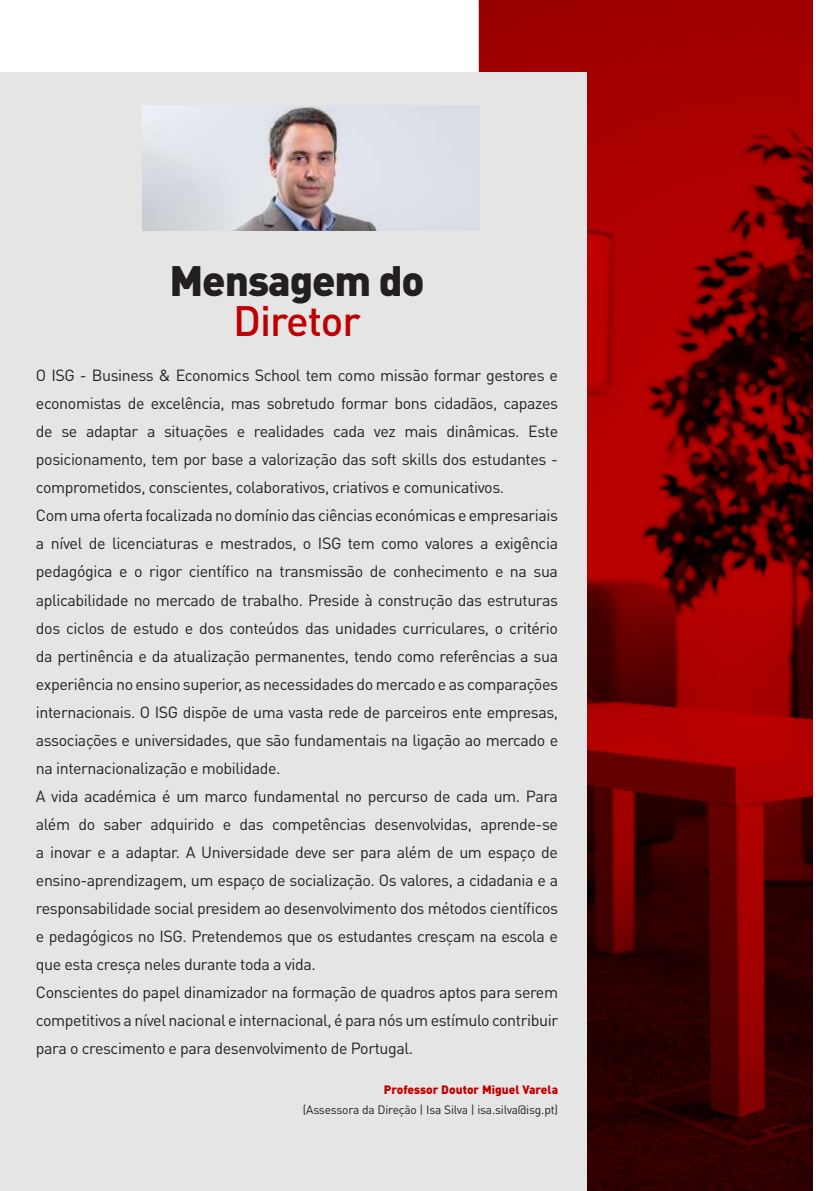
<style>
.page{position:relative;width:840px;height:1191px;background:#fff}
.page>*{position:absolute;margin:0;border:0;box-sizing:border-box;transform-origin:0 0}
.t1{font:900 42px "DIN Pro";letter-spacing:-.025em;color:#231f20}
.t2{font:500 42px "DIN Pro";letter-spacing:-.025em;color:#c00000}
.t3{font:16px/28px "DIN Pro";letter-spacing:-.025em;color:#231f20}
.t4{font:12px "DIN Pro";letter-spacing:-.015em;color:#231f20}
.t5{font:900 12px "DIN Pro";color:#c00000}
</style>
<div class="page">
<svg style="left:478px;top:0;width:334px;height:1191px;background:#740101"></svg>
<div style="left:0;top:72px;width:586px;height:1119px;background:#e5e5e5"></div>
<img style="left:142px;top:105px;width:337px;height:126px">
<h1 class="t1" style="left:169px;top:252px;width:257px">Mensagem do</h1>
<h1 class="t2" style="left:233px;top:292px;width:129px">Diretor</h1>
<p class="t3" style="left:36px;top:361px;width:523px">O ISG - Business &amp; Economics School tem como missão formar gestores e economistas de excelência, mas sobretudo formar bons cidadãos, capazes de se adaptar a situações e realidades cada vez mais dinâmicas. Este posicionamento, tem por base a valorização das soft skills dos estudantes - comprometidos, conscientes, colaborativos, criativos e comunicativos.<br>Com uma oferta focalizada no domínio das ciências económicas e empresariais a nível de licenciaturas e mestrados, o ISG tem como valores a exigência pedagógica e o rigor científico na transmissão de conhecimento e na sua aplicabilidade no mercado de trabalho. Preside à construção das estruturas dos ciclos de estudo e dos conteúdos das unidades curriculares, o critério da pertinência e da atualização permanentes, tendo como referências a sua experiência no ensino superior, as necessidades do mercado e as comparações internacionais. O ISG dispõe de uma vasta rede de parceiros ente empresas, associações e universidades, que são fundamentais na ligação ao mercado e na internacionalização e mobilidade.<br>A vida académica é um marco fundamental no percurso de cada um. Para além do saber adquirido e das competências desenvolvidas, aprende-se a inovar e a adaptar. A Universidade deve ser para além de um espaço de ensino-aprendizagem, um espaço de socialização. Os valores, a cidadania e a responsabilidade social presidem ao desenvolvimento dos métodos científicos e pedagógicos no ISG. Pretendemos que os estudantes cresçam na escola e que esta cresça neles durante toda a vida.<br>Conscientes do papel dinamizador na formação de quadros aptos para serem competitivos a nível nacional e internacional, é para nós um estímulo contribuir para o crescimento e para desenvolvimento de Portugal.</p>
<p class="t5" style="left:384px;top:1081px;width:175px">Professor Doutor Miguel Varela</p>
<p class="t4" style="left:302px;top:1101px;width:256px">(Assessora da Direção | Isa Silva | isa.silva@isg.pt)</p>
</div>
